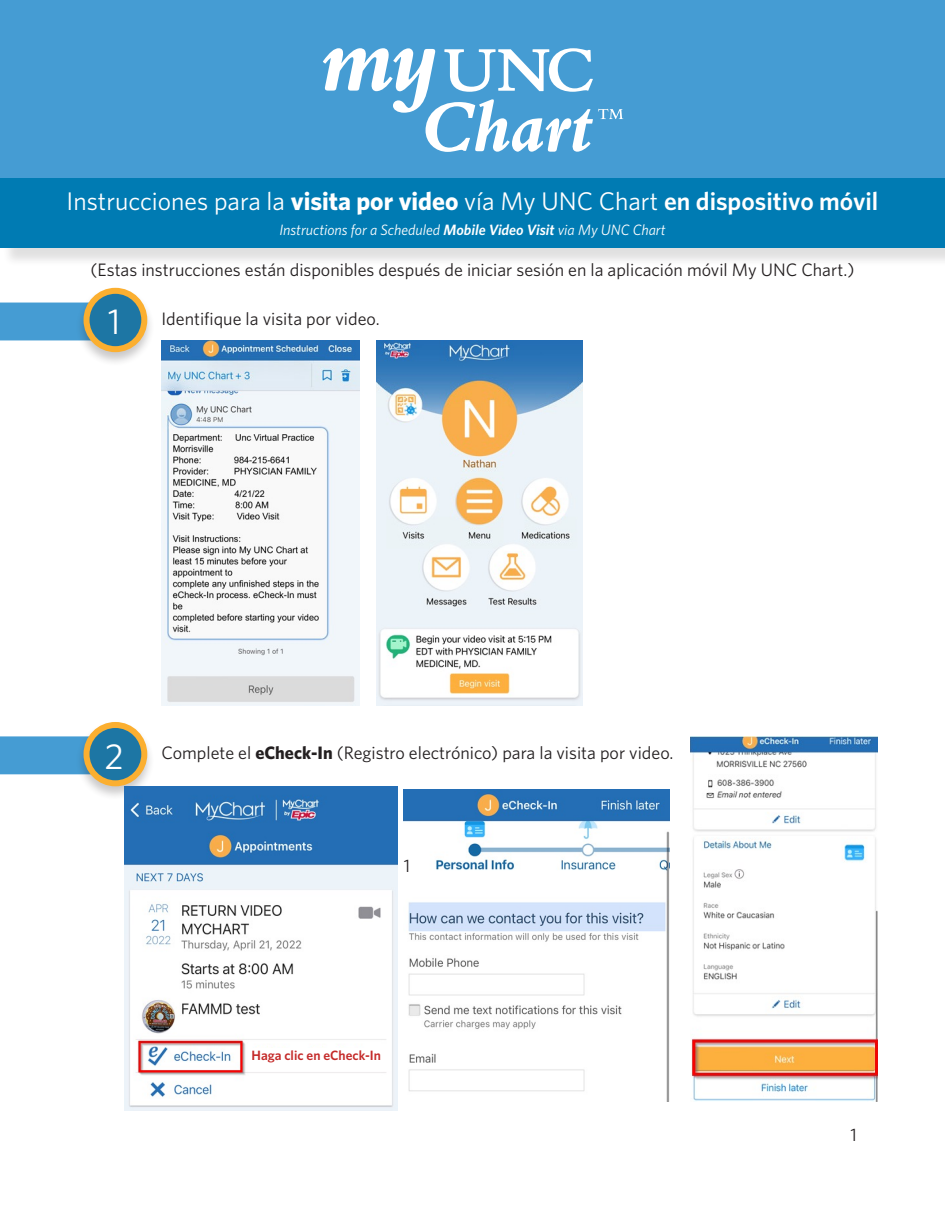
<style>
.page{position:relative;width:945px;height:1215px;background:#fff}
.page>*{position:absolute;margin:0;border:0;box-sizing:border-box;transform-origin:0 0}
.Numbers_In_Bubbles{font:36px "Whitney";color:#fff}
.t1{font:25.5px "Whitney";color:#fff}
.t2{font:18px "Whitney";color:#231f20}
.t3{font:italic 15px "Whitney";color:#fff}
.t4{font:600 13.5px "Whitney";color:#c42a29}
.s1{font-weight:700}
.s2{font-weight:600}
</style>
<div class="page">
<div style="left:2px;top:178px;width:943px;height:89px;background:#231f20;opacity:.14"></div>
<div style="left:0;top:176px;width:945px;height:72px;background:#007bb3"></div>
<div style="left:0;top:0;width:945px;height:177px;background:#459cd3"></div>
<svg style="left:323px;top:48px;width:300px;height:104px"></svg>
<div style="left:0;top:303px;width:75px;height:37px;background:#459cd3"></div>
<div style="left:75px;top:287px;width:80px;height:80px;background:#231f20;opacity:.24"></div>
<div style="left:87px;top:291px;width:57px;height:58px;background:#1d76a4;border-radius:50%"></div>
<div style="left:84px;top:288px;width:63px;height:64px;border:6px solid #fbaf30;border-radius:50%"></div>
<img style="left:162px;top:340px;width:197px;height:366px">
<img style="left:376px;top:340px;width:206px;height:366px">
<div style="left:0;top:736px;width:75px;height:38px;background:#459cd3"></div>
<div style="left:75px;top:721px;width:80px;height:80px;background:#231f20;opacity:.24"></div>
<div style="left:87px;top:725px;width:57px;height:58px;background:#1d76a4;border-radius:50%"></div>
<div style="left:84px;top:722px;width:63px;height:64px;border:6px solid #fbaf30;border-radius:50%"></div>
<img style="left:124px;top:786px;width:273px;height:324px">
<img style="left:404px;top:789px;width:266px;height:313px">
<img style="left:691px;top:736px;width:187px;height:366px">
<div style="left:251px;top:1049px;width:138px;height:15px;background:#fff"></div>
<p class="t1" style="left:67px;top:184px;width:813px">Instrucciones para la <span class="s1">visita por video</span> vía My UNC Chart <span class="s2">en dispositivo móvil</span></p>
<p class="t3" style="left:279px;top:219px;width:388px">Instructions for a Scheduled <span class="s2">Mobile Video Visit</span> via My UNC Chart</p>
<p class="t2" style="left:91px;top:258px;width:765px">(Estas instrucciones están disponibles después de iniciar sesión en la aplicación móvil My UNC Chart.)</p>
<p class="Numbers_In_Bubbles" style="left:108px;top:298px;width:14px">1</p>
<p class="t2" style="left:161px;top:307px;width:220px">Identifique la visita por video.</p>
<p class="Numbers_In_Bubbles" style="left:105px;top:732px;width:21px">2</p>
<p class="t2" style="left:161px;top:741px;width:514px">Complete el <span class="s1">eCheck-In</span> (Registro electrónico) para la visita por video.</p>
<p class="t2" style="left:404px;top:854px;width:8px">1</p>
<p class="t4" style="left:252px;top:1047px;width:131px">Haga clic en eCheck-In</p>
<p class="t2" style="left:850px;top:1122px;width:8px">1</p>
</div>
